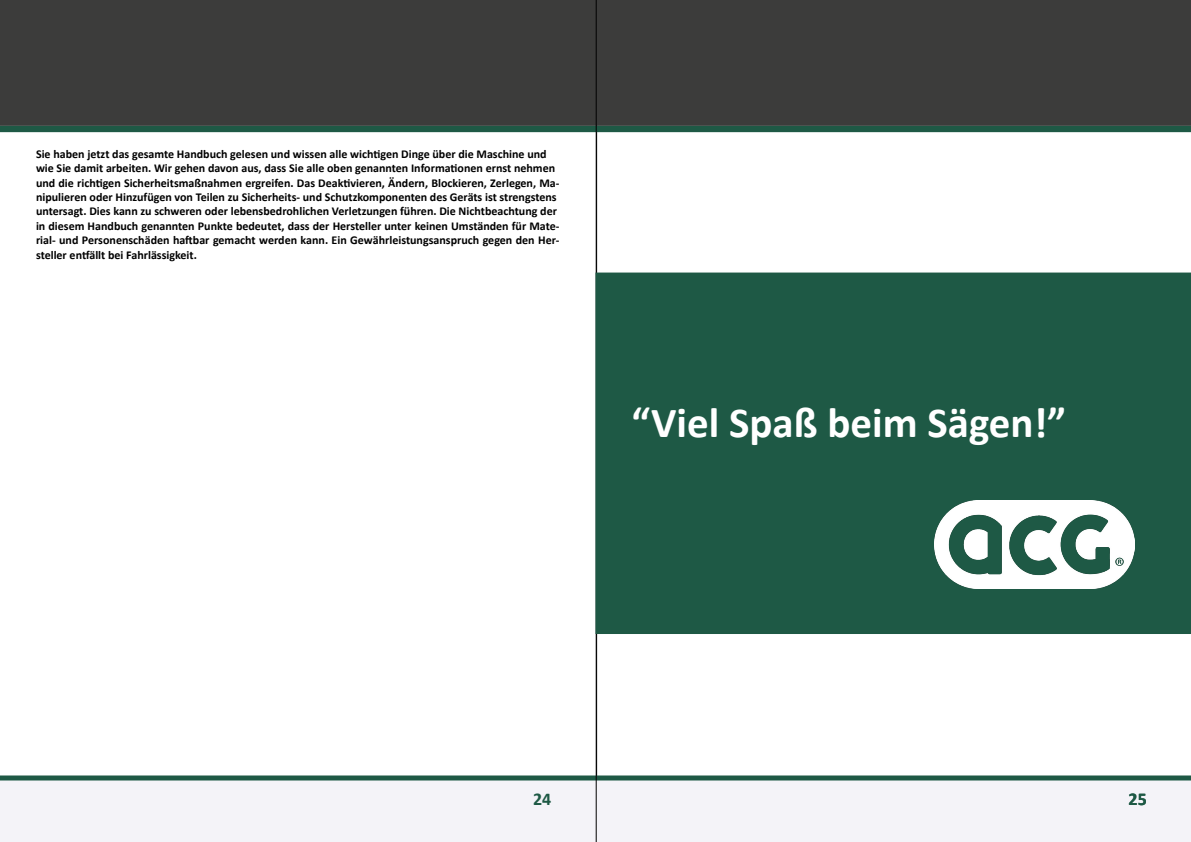
<style>
.page{position:relative;width:1191px;height:842px;background:#fff}
.page>*{position:absolute;margin:0;border:0;box-sizing:border-box;transform-origin:0 0}
.t1{font:700 43px "Calibri";color:#fff}
.t2{font:700 18px "Calibri";color:#1e5945}
.t3{font:700 12px/14.4px "Calibri";color:#000}
</style>
<div class="page">
<hr style="left:596px;top:0;width:1px;height:842px;background:#000">
<svg style="left:0;top:775px;width:1191px;height:67px"></svg>
<div style="left:0;top:0;width:1191px;height:126px;background:#3c3c3b"></div>
<div style="left:0;top:126px;width:1191px;height:6px;background:#1e5945"></div>
<hr style="left:595px;top:0;width:1px;height:842px;background:#000">
<div style="left:596px;top:273px;width:594px;height:360px;background:#1e5945"></div>
<img style="left:934px;top:500px;width:201px;height:88px">
<p class="t3" style="left:36px;top:146px;width:525px">Sie haben jetzt das gesamte Handbuch gelesen und wissen alle wichtigen Dinge über die Maschine und wie Sie damit arbeiten. Wir gehen davon aus, dass Sie alle oben genannten Informationen ernst nehmen und die richtigen Sicherheitsmaßnahmen ergreifen. Das Deaktivieren, Ändern, Blockieren, Zerlegen, Ma&shy;nipulieren oder Hinzufügen von Teilen zu Sicherheits- und Schutzkomponenten des Geräts ist strengstens untersagt. Dies kann zu schweren oder lebensbedrohlichen Verletzungen führen. Die Nichtbeachtung der in diesem Handbuch genannten Punkte bedeutet, dass der Hersteller unter keinen Umständen für Mate&shy;rial- und Personenschäden haftbar gemacht werden kann. Ein Gewährleistungsanspruch gegen den Her&shy;steller entfällt bei Fahrlässigkeit.</p>
<h1 class="t1" style="left:631px;top:392px;width:436px">“Viel Spaß beim Sägen!”</h1>
<h2 class="t2" style="left:533px;top:786px;width:20px">24</h2>
<h2 class="t2" style="left:1128px;top:786px;width:20px">25</h2>
</div>
